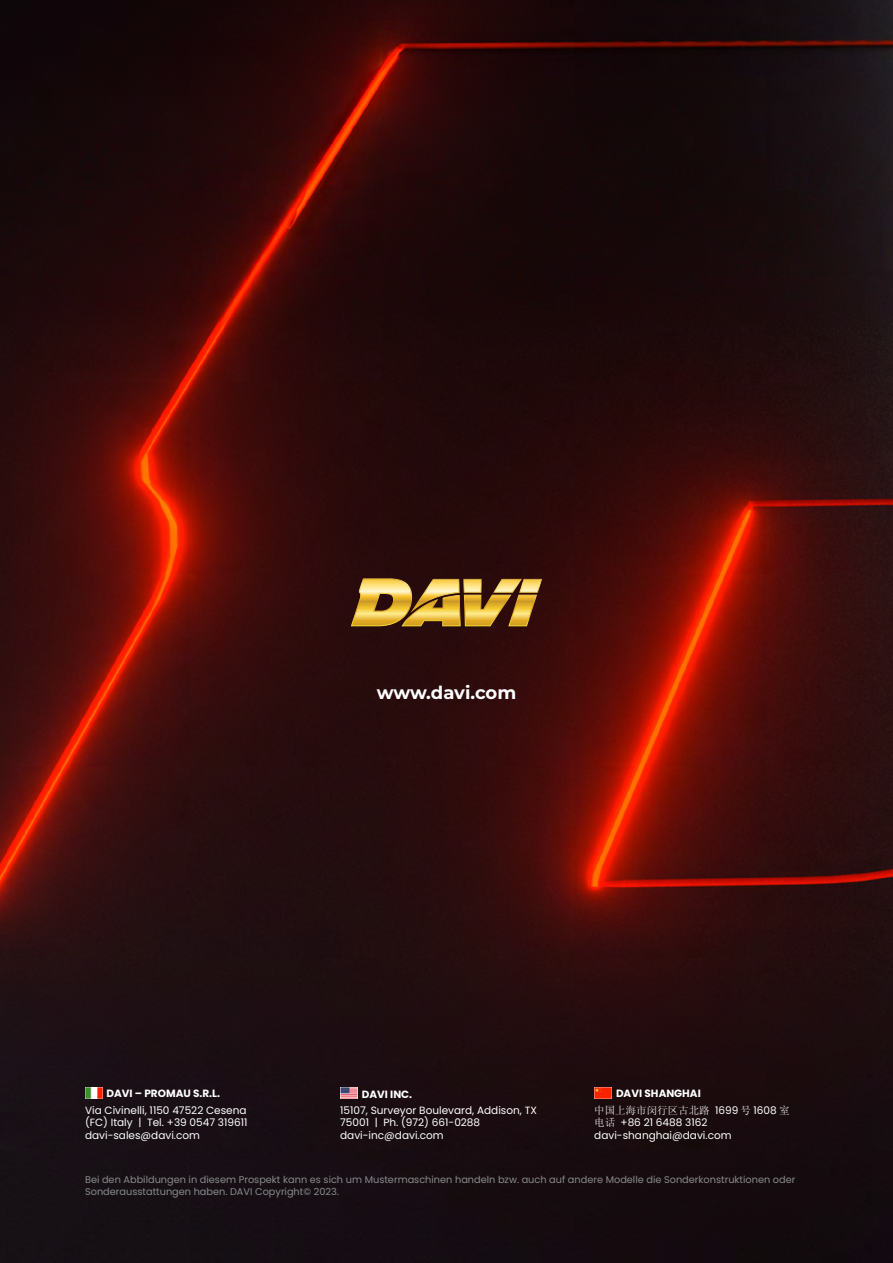
<style>
.page{position:relative;width:893px;height:1263px;background:#fff}
.page>*{position:absolute;margin:0;border:0;box-sizing:border-box;transform-origin:0 0}
.t1{font:700 18px "Montserrat";letter-spacing:-.005em;color:#fff}
.t2{font:10.5px/12.6px "Poppins";color:#fff}
.t3{font:700 10.5px "Poppins";color:#fff}
.t4{font:10.5px "Sim Sun";color:#fff}
.t5{font:9.75px/11.7px "Poppins";color:#898b8d}
.s1{font-family:"Poppins"}
.s2{font-family:"Sim Sun"}
</style>
<div class="page">
<img style="left:0;top:0;width:893px;height:1263px">
<img style="left:86px;top:1087px;width:16px;height:11px">
<img style="left:340px;top:1087px;width:17px;height:11px">
<img style="left:594px;top:1087px;width:17px;height:11px">
<svg style="left:351px;top:578px;width:191px;height:48px;background:#b08b3d"></svg>
<h1 class="t1" style="left:377px;top:681px;width:141px">www.davi.com</h1>
<p class="t3" style="left:106px;top:1087px;width:115px">DAVI – PROMAU S.R.L.</p>
<p class="t2" style="left:85px;top:1104px;width:164px;text-align:justify">Via Civinelli, 1150 47522 Cesena (FC) Italy | Tel. +39 0547 319611 davi-sales@davi.com</p>
<p class="t3" style="left:362px;top:1089px;width:52px">DAVI INC.</p>
<p class="t2" style="left:340px;top:1104px;width:198px">15107, Surveyor Boulevard, Addison, TX<br>75001 | Ph. (972) 661-0288 davi-inc@davi.com</p>
<p class="t3" style="left:616px;top:1087px;width:86px">DAVI SHANGHAI</p>
<p class="t4" style="left:594px;top:1105px;width:197px">中国上海市闵行区古北路 <span class="s1">1699</span> 号 <span class="s1">1608</span> 室</p>
<p class="t2" style="left:594px;top:1116px;width:139px"><span class="s2">电话</span> +86 21 6488 3162 davi-shanghai@davi.com</p>
<p class="t5" style="left:85px;top:1174px;width:712px">Bei den Abbildungen in diesem Prospekt kann es sich um Mustermaschinen handeln bzw. auch auf andere Modelle die Sonderkonstruktionen oder<br>Sonderausstattungen haben. DAVI Copyright© 2023.</p>
</div>
